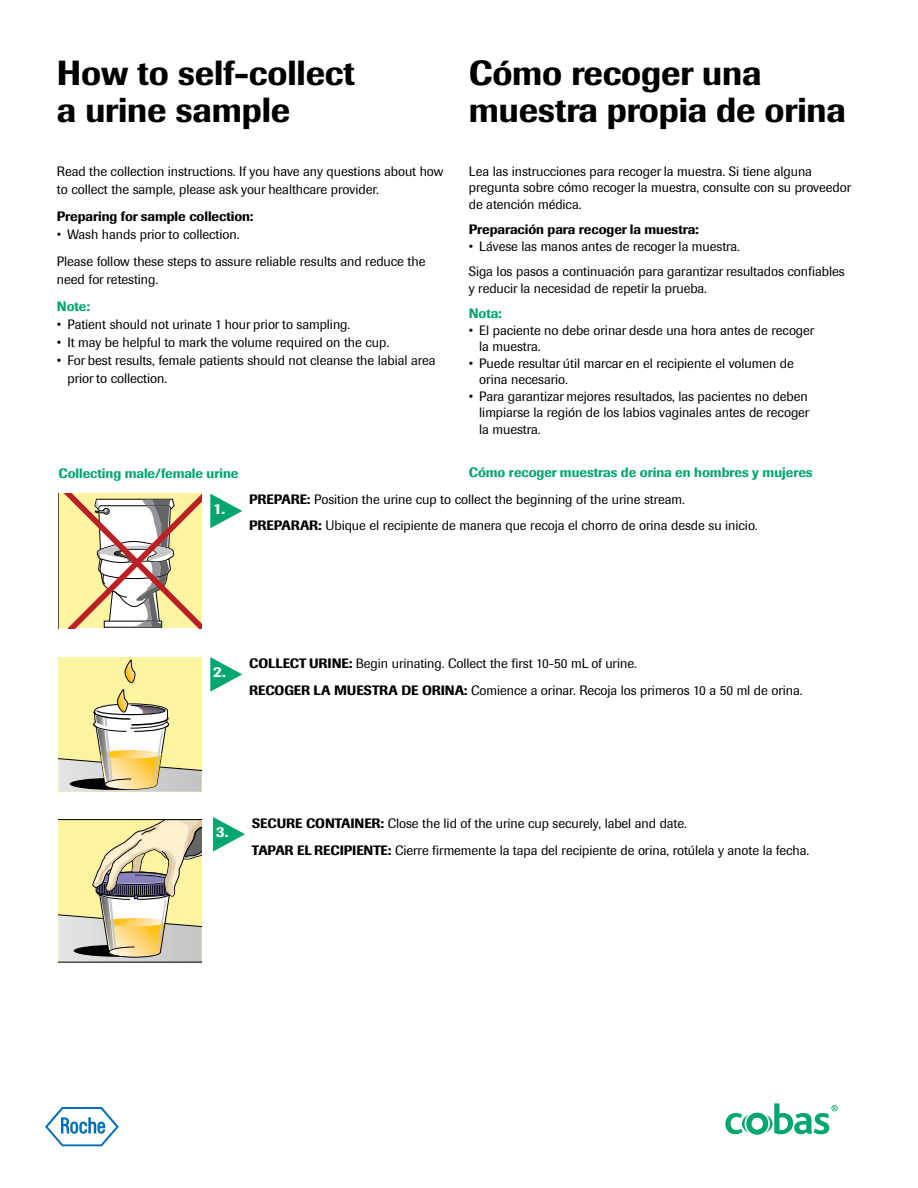
<style>
.page{position:relative;width:918px;height:1188px;background:#fff}
.page>*{position:absolute;margin:0;border:0;box-sizing:border-box;transform-origin:0 0}
.t1{font:500 34.5px/37.5px "Imago";letter-spacing:-.005em;color:#000}
.t2{font:500 15px "Imago BQ";color:#fff}
.t3{font:13.5px/16.5px "Imago BQ";letter-spacing:-.005em;color:#000}
.t4{font:500 13.5px "Imago BQ";letter-spacing:-.005em;color:#000}
.t5{font:500 13.5px "Imago BQ";letter-spacing:-.005em;color:#00a66c}
.s1{font-weight:500;color:#00a66c}
.s2{font-weight:500}
</style>
<div class="page">
<svg style="left:210px;top:494px;width:32px;height:34px"></svg>
<svg style="left:59px;top:494px;width:143px;height:134px"></svg>
<svg style="left:59px;top:657px;width:143px;height:135px;background:#e6dda3"></svg>
<svg style="left:59px;top:819px;width:143px;height:143px;background:#d4cba2"></svg>
<svg style="left:210px;top:657px;width:32px;height:35px"></svg>
<svg style="left:213px;top:817px;width:32px;height:35px"></svg>
<svg style="left:45px;top:1107px;width:74px;height:39px"></svg>
<svg style="left:725px;top:1103px;width:113px;height:32px"></svg>
<h1 class="t1" style="left:57px;top:54px;width:300px">How to self-collect a urine sample</h1>
<p class="t3" style="left:57px;top:162px;width:388px;line-height:18px">Read the collection instructions. If you have any questions about how to collect the sample, please ask your healthcare provider.</p>
<p class="t4" style="left:57px;top:208px;width:198px">Preparing for sample collection:</p>
<p class="t3" style="left:57px;top:221px;width:370px;line-height:27px">• Wash hands prior to collection.<br>Please follow these steps to assure reliable results and reduce the</p>
<p class="t3" style="left:57px;top:271px;width:103px">need for retesting.</p>
<p class="t5" style="left:57px;top:298px;width:35px">Note:</p>
<p class="t3" style="left:57px;top:316px;width:295px">• Patient should not urinate 1 hour prior to sampling.</p>
<p class="t3" style="left:57px;top:334px;width:334px">• It may be helpful to mark the volume required on the cup.</p>
<p class="t3" style="left:67px;top:351px;width:370px;line-height:18px;text-indent:-11px">• For best results, female patients should not cleanse the labial area prior to collection.</p>
<h1 class="t1" style="left:469px;top:54px;width:379px">Cómo recoger una muestra propia de orina</h1>
<p class="t3" style="left:469px;top:163px;width:384px">Lea las instrucciones para recoger la muestra. Si tiene alguna pregunta sobre cómo recoger la muestra, consulte con su proveedor de atención médica.</p>
<p class="t4" style="left:469px;top:221px;width:232px">Preparación para recoger la muestra:</p>
<p class="t3" style="left:469px;top:233px;width:377px;line-height:25.5px">• Lávese las manos antes de recoger la muestra.<br>Siga los pasos a continuación para garantizar resultados confiables</p>
<p class="t3" style="left:469px;top:280px;width:240px">y reducir la necesidad de repetir la prueba.</p>
<p class="t5" style="left:469px;top:305px;width:35px">Nota:</p>
<p class="t3" style="left:479px;top:322px;width:337px;text-indent:-11px">• El paciente no debe orinar desde una hora antes de recoger la muestra.</p>
<p class="t3" style="left:479px;top:355px;width:316px;text-indent:-11px">• Puede resultar útil marcar en el recipiente el volumen de orina necesario.</p>
<p class="t3" style="left:479px;top:388px;width:332px;text-align:justify;text-indent:-11px">• Para garantizar mejores resultados, las pacientes no deben limpiarse la región de los labios vaginales antes de recoger la muestra.</p>
<p class="t5" style="left:59px;top:465px;width:181px">Collecting male/female urine</p>
<p class="t3" style="left:249px;top:459px;width:565px;line-height:26.8px;text-indent:220px"><span class="s1">Cómo recoger muestras de orina en hombres y mujeres<br></span><span class="s2">PREPARE:</span> Position the urine cup to collect the beginning of the urine stream.<br><span class="s2">PREPARAR:</span> Ubique el recipiente de manera que recoja el chorro de orina desde su inicio.</p>
<p class="t2" style="left:213px;top:499px;width:13px">1.</p>
<p class="t2" style="left:213px;top:663px;width:14px">2.</p>
<p class="t3" style="left:249px;top:650px;width:555px;line-height:27px"><span class="s2">COLLECT URINE:</span> Begin urinating. Collect the first 10-50 mL of urine.<br><span class="s2">RECOGER LA MUESTRA DE ORINA:</span> Comience a orinar. Recoja los primeros 10 a 50 ml de orina.</p>
<p class="t2" style="left:216px;top:823px;width:14px">3.</p>
<p class="t3" style="left:252px;top:810px;width:559px;line-height:27px"><span class="s2">SECURE CONTAINER:</span> Close the lid of the urine cup securely, label and date.<br><span class="s2">TAPAR EL RECIPIENTE:</span> Cierre firmemente la tapa del recipiente de orina, rotúlela y anote la fecha.</p>
</div>
